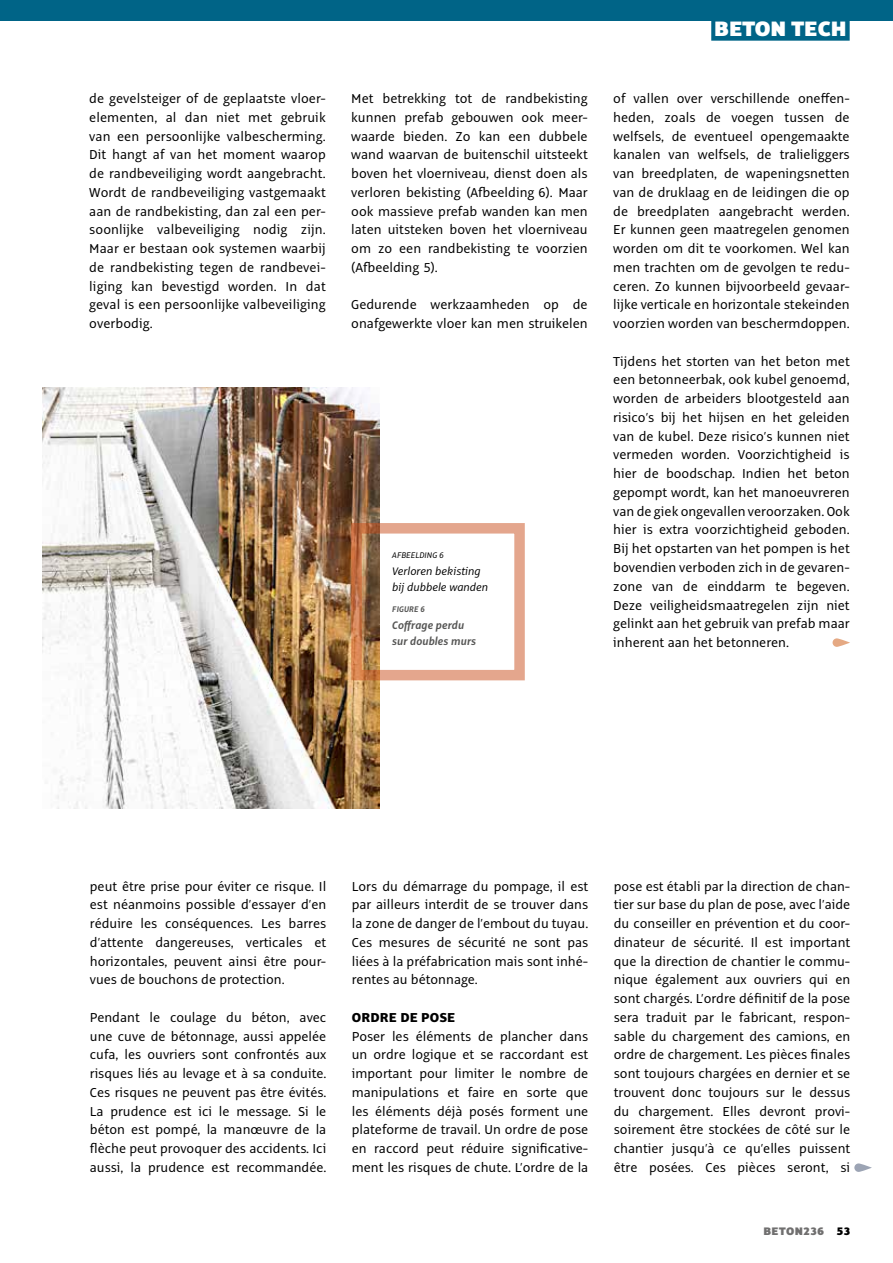
<style>
.page{position:relative;width:893px;height:1263px;background:#fff}
.page>*{position:absolute;margin:0;border:0;box-sizing:border-box;transform-origin:0 0}
.t1{font:900 22.95px "Alto Pro";color:#fff}
.t2{font:14.25px/18.8px "Alto Pro";color:#000;text-align:justify}
.t3{font:800 14.25px "Alto Pro";letter-spacing:.01em;color:#000}
.t4{font:italic 12px/16.5px "Alto Pro";color:#000}
.t5{font:italic 700 12px/16.5px "Alto Pro";letter-spacing:.01em;color:#575756;scale:.93 1}
.t6{font:900 12px "Alto Pro";letter-spacing:.04em;color:#706f6f}
.t7{font:italic 9px "Alto Pro";color:#000}
.t8{font:italic 700 9px "Alto Pro";letter-spacing:.01em;color:#575756;scale:.93 1}
.s1{color:#000}
</style>
<div class="page">
<div style="left:0;top:0;width:893px;height:21px;background:#006487"></div>
<div style="left:711px;top:18px;width:139px;height:23px;background:#006487"></div>
<img style="left:43px;top:388px;width:337px;height:421px">
<svg style="left:854px;top:1163px;width:18px;height:9px"></svg>
<svg style="left:832px;top:638px;width:18px;height:9px"></svg>
<div style="left:351px;top:523px;width:174px;height:157px;border:10px solid #c94d1b"></div>
<p class="t2" style="left:89px;top:89px;width:238px">de gevelsteiger of de geplaatste vloer&shy;elementen, al dan niet met gebruik van een persoonlijke valbescherming.<br>Dit hangt af van het moment waarop de randbeveiliging wordt aangebracht.<br>Wordt de randbeveiliging vastgemaakt aan de randbekisting, dan zal een per&shy;soonlijke valbeveiliging nodig zijn.<br>Maar er bestaan ook systemen waarbij de randbekisting tegen de randbevei&shy;liging kan bevestigd worden. In dat geval is een persoonlijke valbeveiliging overbodig.</p>
<p class="t2" style="left:351px;top:89px;width:238px">Met betrekking tot de randbekisting kunnen prefab gebouwen ook meer&shy;waarde bieden. Zo kan een dubbele wand waarvan de buitenschil uitsteekt boven het vloerniveau, dienst doen als verloren bekisting (Afbeelding 6). Maar ook massieve prefab wanden kan men laten uitsteken boven het vloerniveau om zo een randbekisting te voorzien (Afbeelding 5).</p>
<p class="t2" style="left:351px;top:295px;width:238px">Gedurende werkzaamheden op de onafgewerkte vloer kan men struikelen</p>
<p class="t7" style="left:392px;top:550px;width:53px">AFBEELDING 6</p>
<p class="t4" style="left:392px;top:563px;width:97px">Verloren bekisting bij dubbele wanden</p>
<p class="t8" style="left:392px;top:603px;width:37px">FIGURE 6</p>
<p class="t5" style="left:392px;top:616px;width:92px">Coffrage perdu sur doubles murs</p>
<h1 class="t1" style="left:714px;top:14px;width:134px">BETON TECH</h1>
<p class="t2" style="left:613px;top:89px;width:238px">of vallen over verschillende oneffen&shy;heden, zoals de voegen tussen de welfsels, de eventueel opengemaakte kanalen van welfsels, de tralieliggers van breedplaten, de wapeningsnetten van de druklaag en de leidingen die op de breedplaten aangebracht werden.<br>Er kunnen geen maatregelen genomen worden om dit te voorkomen. Wel kan men trachten om de gevolgen te redu&shy;ceren. Zo kunnen bijvoorbeeld gevaar&shy;lijke verticale en horizontale stekeinden voorzien worden van beschermdoppen.</p>
<p class="t2" style="left:613px;top:352px;width:238px">Tijdens het storten van het beton met een betonneerbak, ook kubel genoemd, worden de arbeiders blootgesteld aan risico’s bij het hijsen en het geleiden van de kubel. Deze risico’s kunnen niet vermeden worden. Voorzichtigheid is hier de boodschap. Indien het beton gepompt wordt, kan het manoeuvreren van de giek ongevallen veroorzaken. Ook hier is extra voorzichtigheid geboden.<br>Bij het opstarten van het pompen is het bovendien verboden zich in de gevaren&shy;zone van de einddarm te begeven.<br>Deze veiligheidsmaatregelen zijn niet gelinkt aan het gebruik van prefab maar inherent aan het betonneren.</p>
<p class="t2" style="left:90px;top:877px;width:238px">peut être prise pour éviter ce risque. Il est néanmoins possible d’essayer d’en réduire les conséquences. Les barres d’attente dangereuses, verticales et horizontales, peuvent ainsi être pour&shy;vues de bouchons de protection.</p>
<p class="t2" style="left:90px;top:1008px;width:238px">Pendant le coulage du béton, avec une cuve de bétonnage, aussi appelée cufa, les ouvriers sont confrontés aux risques liés au levage et à sa conduite.<br>Ces risques ne peuvent pas être évités.<br>La prudence est ici le message. Si le béton est pompé, la manœuvre de la flèche peut provoquer des accidents. Ici aussi, la prudence est recommandée.</p>
<p class="t2" style="left:352px;top:877px;width:238px">Lors du démarrage du pompage, il est par ailleurs interdit de se trouver dans la zone de danger de l’embout du tuyau.<br>Ces mesures de sécurité ne sont pas liées à la préfabrication mais sont inhé&shy;rentes au bétonnage.</p>
<p class="t3" style="left:352px;top:1008px;width:105px">ORDRE DE POSE</p>
<p class="t2" style="left:352px;top:1027px;width:238px">Poser les éléments de plancher dans un ordre logique et se raccordant est important pour limiter le nombre de manipulations et faire en sorte que les éléments déjà posés forment une plateforme de travail. Un ordre de pose en raccord peut réduire significative&shy;ment les risques de chute. L’ordre de la</p>
<p class="t2" style="left:614px;top:877px;width:238px">pose est établi par la direction de chan&shy;tier sur base du plan de pose, avec l’aide du conseiller en prévention et du coor&shy;dinateur de sécurité. Il est important que la direction de chantier le commu&shy;nique également aux ouvriers qui en sont chargés. L’ordre définitif de la pose sera traduit par le fabricant, respon&shy;sable du chargement des camions, en ordre de chargement. Les pièces finales sont toujours chargées en dernier et se trouvent donc toujours sur le dessus du chargement. Elles devront provi&shy;soirement être stockées de côté sur le chantier jusqu’à ce qu’elles puissent être posées. Ces pièces seront, si</p>
<p class="t6" style="left:763px;top:1223px;width:88px">BETON236 <span class="s1">53</span></p>
</div>
